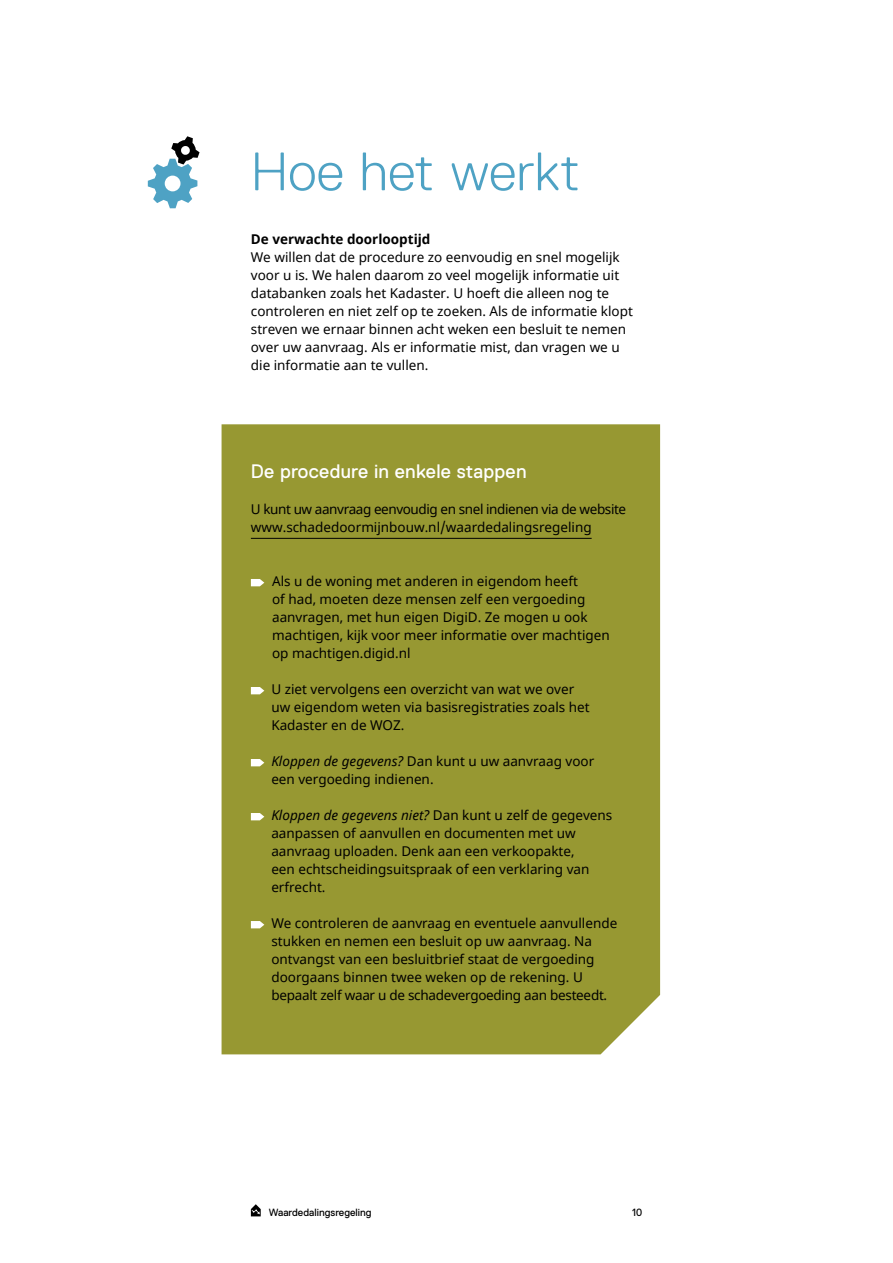
<style>
.page{position:relative;width:893px;height:1263px;background:#fff}
.page>*{position:absolute;margin:0;border:0;box-sizing:border-box;transform-origin:0 0}
.t1{font:300 54px "Replica";letter-spacing:.005em;color:#4ea2c4}
.t2{font:19.5px "Replica";letter-spacing:.015em;color:#fff}
.t3{font:13.5px/18px "Noto Sans";color:#000}
.t4{font:700 13.5px "Noto Sans";color:#000}
.t5{font:10.5px "Replica";color:#000}
.s1{font-style:italic}
</style>
<div class="page">
<svg style="left:251px;top:1204px;width:10px;height:12px"></svg>
<div style="left:222px;top:424px;width:438px;height:630px;background:#979832"></div>
<svg style="left:148px;top:136px;width:52px;height:72px"></svg>
<hr style="left:251px;top:538px;width:341px;height:1px;background:#000">
<svg style="left:251px;top:579px;width:13px;height:7px"></svg>
<svg style="left:251px;top:687px;width:13px;height:7px"></svg>
<svg style="left:251px;top:759px;width:13px;height:7px"></svg>
<svg style="left:251px;top:813px;width:13px;height:7px"></svg>
<svg style="left:251px;top:921px;width:13px;height:7px"></svg>
<h1 class="t1" style="left:251px;top:142px;width:330px">Hoe het werkt</h1>
<p class="t4" style="left:251px;top:230px;width:181px">De verwachte doorlooptijd</p>
<p class="t3" style="left:251px;top:249px;width:384px">We willen dat de procedure zo eenvoudig en snel mogelijk voor u is. We halen daarom zo veel mogelijk informatie uit databanken zoals het Kadaster. U hoeft die alleen nog te controleren en niet zelf op te zoeken. Als de informatie klopt streven we ernaar binnen acht weken een besluit te nemen over uw aanvraag. Als er informatie mist, dan vragen we u die informatie aan te vullen.</p>
<h2 class="t2" style="left:251px;top:461px;width:277px">De procedure in enkele stappen</h2>
<p class="t3" style="left:251px;top:501px;width:377px">U kunt uw aanvraag eenvoudig en snel indienen via de website www.schadedoormijnbouw.nl/waardedalingsregeling</p>
<p class="t3" style="left:272px;top:573px;width:339px">Als u de woning met anderen in eigendom heeft<br>of had, moeten deze mensen zelf een vergoeding aanvragen, met hun eigen DigiD. Ze mogen u ook machtigen, kijk voor meer informatie over machtigen op machtigen.digid.nl</p>
<p class="t3" style="left:271px;top:681px;width:320px">U ziet vervolgens een overzicht van wat we over uw eigendom weten via basisregistraties zoals het<br>Kadaster en de WOZ.</p>
<p class="t3" style="left:271px;top:753px;width:324px"><span class="s1">Kloppen de gegevens?</span> Dan kunt u uw aanvraag voor een vergoeding indienen.</p>
<p class="t3" style="left:271px;top:807px;width:342px"><span class="s1">Kloppen de gegevens niet?</span> Dan kunt u zelf de gegevens aanpassen of aanvullen en documenten met uw aanvraag uploaden. Denk aan een verkoopakte,<br>een echtscheidingsuitspraak of een verklaring van erfrecht.</p>
<p class="t3" style="left:271px;top:915px;width:347px">We controleren de aanvraag en eventuele aanvullende stukken en nemen een besluit op uw aanvraag. Na ontvangst van een besluitbrief staat de vergoeding doorgaans binnen twee weken op de rekening. U bepaalt zelf waar u de schadevergoeding aan besteedt.</p>
<p class="t5" style="left:269px;top:1207px;width:104px">Waardedalingsregeling</p>
<p class="t5" style="left:632px;top:1207px;width:12px">10</p>
</div>
